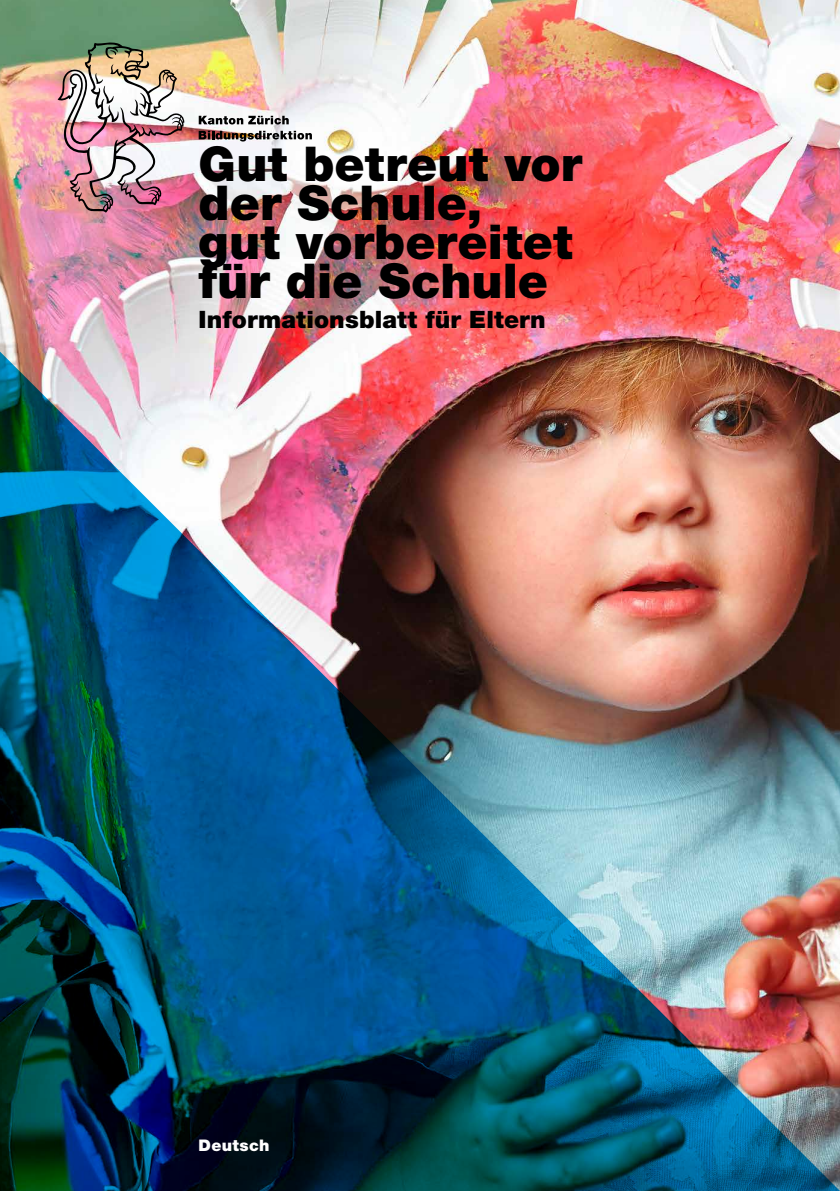
<style>
.page{position:relative;width:840px;height:1191px;background:#fff}
.page>*{position:absolute;margin:0;border:0;box-sizing:border-box;transform-origin:0 0}
.t1{font:900 48px/39px "Helvetica Neue LT Pro";color:#000}
.t2{font:900 24px "Helvetica Neue LT Pro";letter-spacing:.005em;color:#000}
.t3{font:900 16px "Helvetica Neue LT Pro";letter-spacing:.02em;color:#fff}
</style>
<div class="page">
<img style="left:0;top:0;width:839px;height:334px">
<img style="left:0;top:334px;width:839px;height:857px">
<svg style="left:199px;top:116px;width:89px;height:8px"></svg>
<svg style="left:198px;top:131px;width:114px;height:10px"></svg>
<img style="left:58px;top:43px;width:126px;height:170px">
<p class="t1" style="left:198px;top:144px;width:385px">Gut betreut vor der Schule,<br>gut vorbereitet für die Schule</p>
<p class="t2" style="left:198px;top:305px;width:348px">Informationsblatt für Eltern</p>
<p class="t3" style="left:198px;top:1136px;width:72px">Deutsch</p>
</div>
